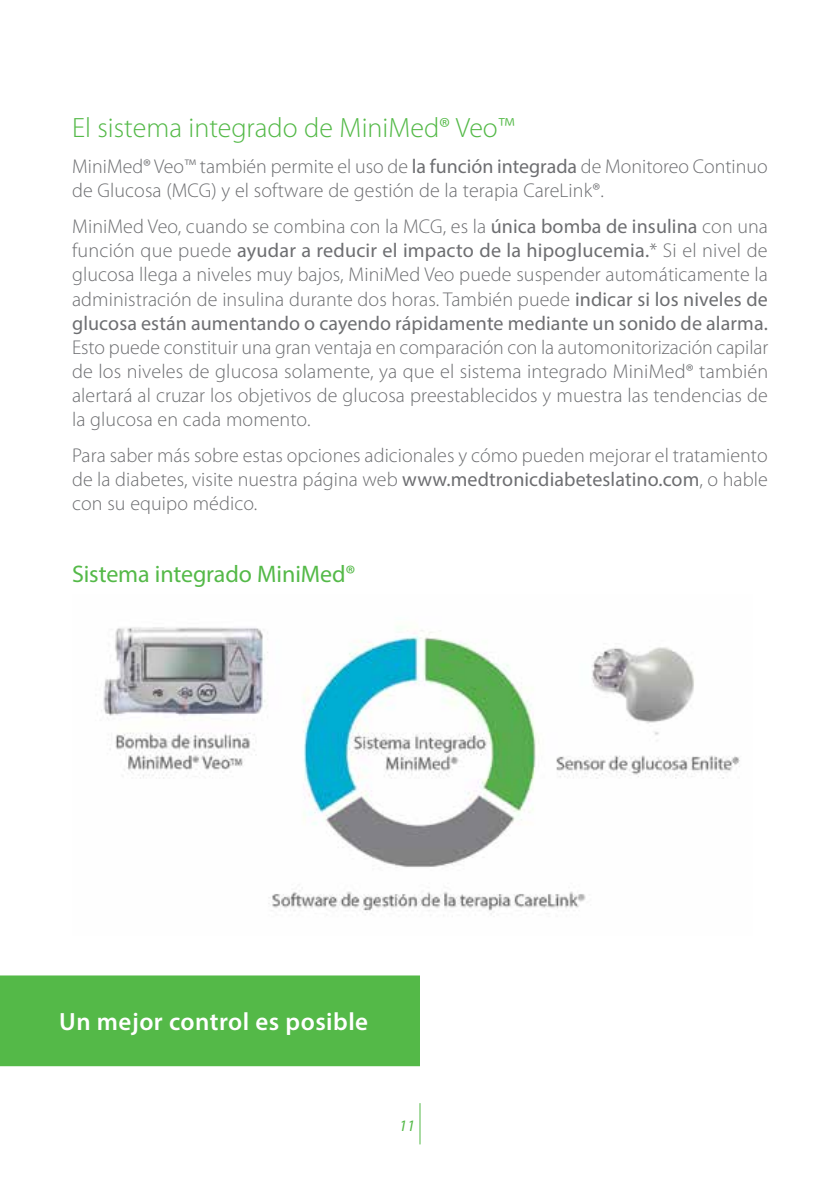
<style>
.page{position:relative;width:840px;height:1191px;background:#fff}
.page>*{position:absolute;margin:0;border:0;box-sizing:border-box;transform-origin:0 0}
.t1{font:300 28px "Myriad Pro";color:#54b948}
.t2{font:600 25px "Myriad Pro";letter-spacing:.02em;color:#fff}
.t3{font:24px "Myriad Pro";letter-spacing:-.005em;color:#54b948}
.t4{font:300 20px/24px "Myriad Pro";letter-spacing:.005em;color:#6d6e71;text-align:justify}
.t5{font:italic 16px "Myriad Pro";color:#54b948}
.s1{font-weight:400}
</style>
<div class="page">
<hr style="left:419px;top:1103px;width:1px;height:41px;background:#54b948">
<div style="left:0;top:975px;width:420px;height:91px;background:#54b948"></div>
<img style="left:101px;top:627px;width:639px;height:288px">
<h1 class="t1" style="left:72px;top:113px;width:444px">El sistema integrado de MiniMed® Veo™</h1>
<p class="t4" style="left:72px;top:155px;width:696px">MiniMed® Veo™ también permite el uso de <span class="s1">la función integrada</span> de Monitoreo Continuo de Glucosa (MCG) y el software de gestión de la terapia CareLink®.</p>
<p class="t4" style="left:72px;top:215px;width:697px">MiniMed Veo, cuando se combina con la MCG, es la <span class="s1">única bomba de insulina</span> con una función que puede <span class="s1">ayudar a reducir el impacto de la hipoglucemia.</span>* Si el nivel de glucosa llega a niveles muy bajos, MiniMed Veo puede suspender automáticamente la administración de insulina durante dos horas. También puede <span class="s1">indicar si los niveles de glucosa están aumentando o cayendo rápidamente mediante un sonido de alarma.</span></p>
<p class="t4" style="left:72px;top:335px;width:697px">Esto puede constituir una gran ventaja en comparación con la automonitorización capilar de los niveles de glucosa solamente, ya que el sistema integrado MiniMed® también alertará al cruzar los objetivos de glucosa preestablecidos y muestra las tendencias de la glucosa en cada momento.</p>
<p class="t4" style="left:72px;top:443px;width:697px">Para saber más sobre estas opciones adicionales y cómo pueden mejorar el tratamiento de la diabetes, visite nuestra página web <span class="s1">www.medtronicdiabeteslatino.com</span>, o hable con su equipo médico.</p>
<p class="t3" style="left:72px;top:559px;width:285px">Sistema integrado MiniMed®</p>
<p class="t2" style="left:59px;top:1006px;width:310px">Un mejor control es posible</p>
<p class="t5" style="left:399px;top:1115px;width:17px">11</p>
</div>
